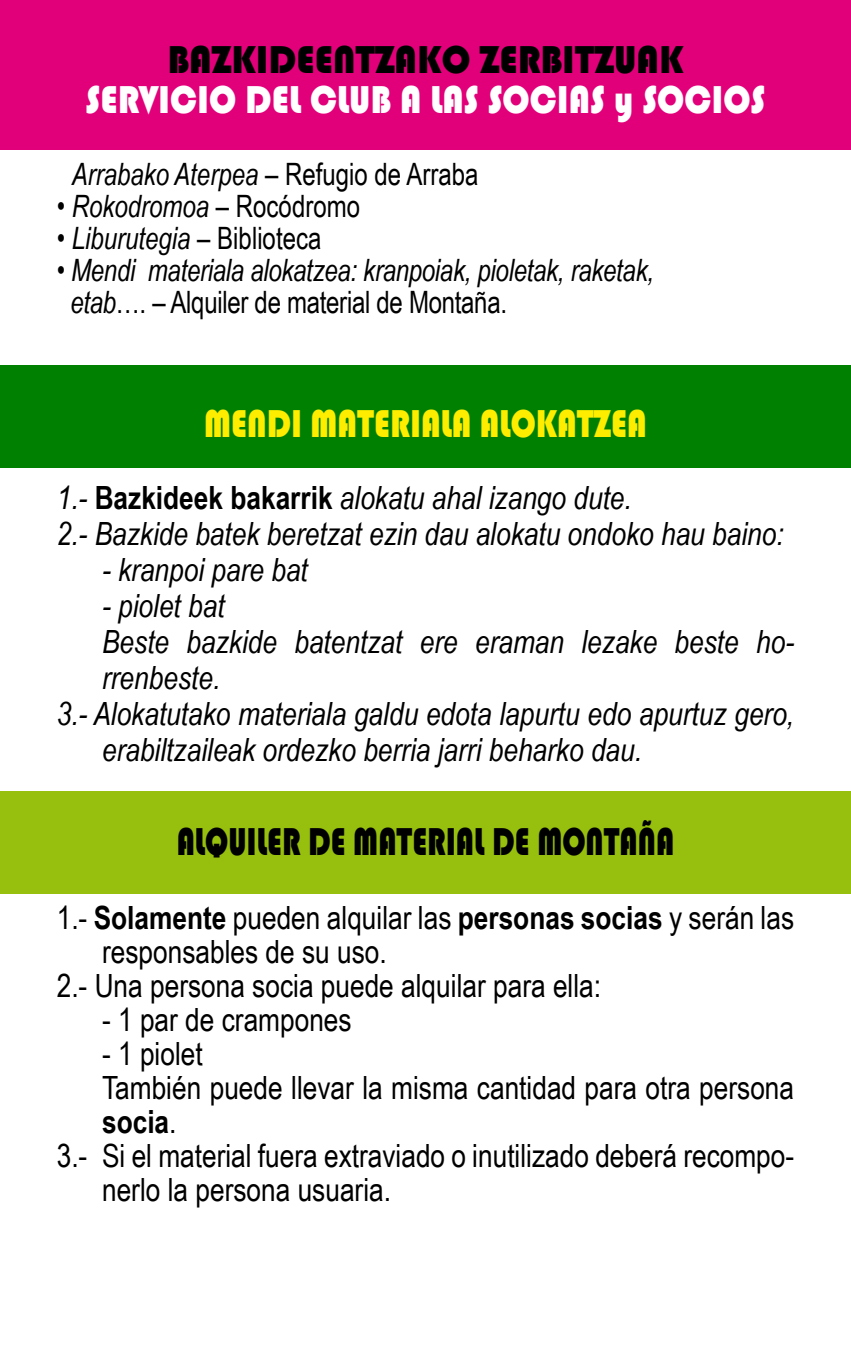
<style>
.page{position:relative;width:851px;height:1361px;background:#fff}
.page>*{position:absolute;margin:0;border:0;box-sizing:border-box;transform-origin:0 0}
.t1{font:40px "Bauhaus 93";color:#fff;scale:.9 1}
.t2{font:40px "Bauhaus 93";color:#000;scale:.77 1}
.t3{font:40px "Bauhaus 93";color:#000;scale:.95 1}
.t4{font:40px "Bauhaus 93";color:#ffed00;scale:.83 1}
.t5{font:italic 32px/36px "Arial Narrow";color:#000}
.t6{font:32px "Arial Narrow";color:#000}
.t7{font:700 32px "Arial Narrow";color:#000}
.t8{font:italic 30.8px/32px "Arial Narrow";letter-spacing:-.01em;color:#000;scale:.95 1}
.t9{font:30.8px "Arial Narrow";color:#000;scale:.95 1}
.s1{color:#fff}
.s2{font-style:italic}
.s3{font-style:normal}
.s4{font-weight:700;font-style:normal}
.s5{font-weight:700}
.s6{font-weight:400}
</style>
<div class="page">
<div style="left:0;top:366px;width:850px;height:102px;background:#008000"></div>
<div style="left:0;top:791px;width:850px;height:102px;background:#97bf0d"></div>
<div style="left:0;top:0;width:850px;height:149px;background:#e2007a"></div>
<hr style="left:850px;top:0;width:1px;height:680px;background:#ffed00">
<p class="t3" style="left:167px;top:37px;width:544px">BAZKIDEENTZAKO ZERBITZUAK</p>
<p class="t1" style="left:85px;top:77px;width:756px">SERVICIO DEL CLUB A LAS SOCIAS y SOCIOS</p>
<p class="t9" style="left:57px;top:151px;width:445px"><span class="s1">•</span> <span class="s2">Arrabako Aterpea</span> – Refugio de Arraba</p>
<p class="t9" style="left:57px;top:183px;width:321px">• <span class="s2">Rokodromoa</span> – Rocódromo</p>
<p class="t9" style="left:57px;top:215px;width:280px">• <span class="s2">Liburutegia</span> – Biblioteca</p>
<p class="t8" style="left:70px;top:253px;width:615px;text-indent:-14px"><span class="s3">•</span> Mendi materiala alokatzea: kranpoiak, pioletak, raketak, etab<span class="s3">…. – Alquiler de material de Montaña.</span></p>
<p class="t4" style="left:204px;top:401px;width:534px">MENDI MATERIALA ALOKATZEA</p>
<p class="t5" style="left:57px;top:479px;width:728px">1.- <span class="s4">Bazkideek bakarrik</span> alokatu ahal izango dute.<br>2.- Bazkide batek beretzat ezin dau alokatu ondoko hau baino:</p>
<p class="t5" style="left:102px;top:551px;width:207px">- kranpoi pare bat</p>
<p class="t5" style="left:102px;top:587px;width:124px">- piolet bat</p>
<p class="t5" style="left:102px;top:623px;width:693px">Beste bazkide batentzat ere eraman lezake beste ho-</p>
<p class="t5" style="left:102px;top:659px;width:120px">rrenbeste.</p>
<p class="t5" style="left:57px;top:695px;width:739px">3.- Alokatutako materiala galdu edota lapurtu edo apurtuz gero,</p>
<p class="t5" style="left:102px;top:731px;width:541px">erabiltzaileak ordezko berria jarri beharko dau.</p>
<p class="t2" style="left:177px;top:819px;width:647px">ALQUILER DE MATERIAL DE MONTAÑA</p>
<p class="t6" style="left:57px;top:894px;width:738px">1.- <span class="s5">Solamente</span> pueden alquilar las <span class="s5">personas socias</span> y serán las</p>
<p class="t6" style="left:102px;top:928px;width:286px">responsables de su uso.</p>
<p class="t6" style="left:57px;top:962px;width:546px">2.- Una persona socia puede alquilar para ella:</p>
<p class="t6" style="left:102px;top:996px;width:251px">- 1 par de crampones</p>
<p class="t6" style="left:102px;top:1030px;width:102px">- 1 piolet</p>
<p class="t6" style="left:102px;top:1064px;width:693px">También puede llevar la misma cantidad para otra persona</p>
<p class="t7" style="left:102px;top:1097px;width:76px">socia<span class="s6">.</span></p>
<p class="t6" style="left:57px;top:1132px;width:738px">3.- Si el material fuera extraviado o inutilizado deberá recompo-</p>
<p class="t6" style="left:102px;top:1166px;width:290px">nerlo la persona usuaria.</p>
</div>
